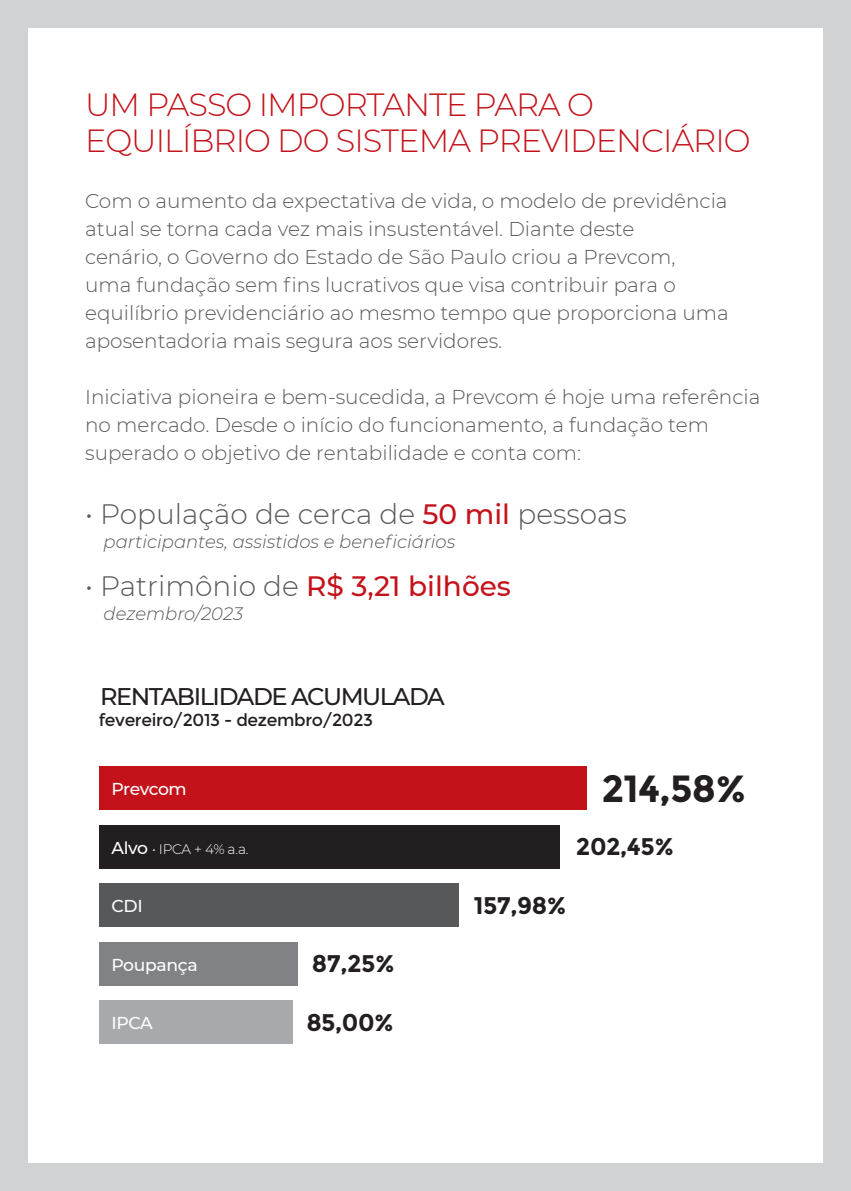
<style>
.page{position:relative;width:851px;height:1191px;background:#fff}
.page>*{position:absolute;margin:0;border:0;box-sizing:border-box;transform-origin:0 0}
.t1{font:700 37.8px "Montserrat";color:#231f20}
.t2{font:300 32px/36px "Montserrat";letter-spacing:-.03em;color:#c4121a}
.t3{font:300 28px "Montserrat";color:#57585a}
.t4{font:700 24px "Montserrat";letter-spacing:-.02em;color:#231f20}
.t5{font:500 24px "Montserrat";letter-spacing:-.06em;color:#231f20}
.t6{font:300 20px/28px "Montserrat";color:#57585a}
.t7{font:italic 300 18px "Montserrat";color:#57585a}
.t8{font:17.2px "Montserrat";letter-spacing:-.02em;color:#231f20}
.t9{font:500 17.2px "Montserrat";letter-spacing:-.02em;color:#fff}
.t10{font:300 13.8px "Montserrat";color:#fff}
.s1{font-weight:500;color:#c4121a}
.s2{font-weight:500;font-size:17.2px}
</style>
<div class="page">
<div style="left:0;top:0;width:850px;height:1191px;background:#d1d2d4"></div>
<div style="left:28px;top:28px;width:794px;height:1134px;background:#fff"></div>
<div style="left:99px;top:824px;width:460px;height:44px;background:#231f20"></div>
<div style="left:99px;top:883px;width:359px;height:44px;background:#57585a"></div>
<div style="left:99px;top:941px;width:198px;height:44px;background:#808285"></div>
<div style="left:99px;top:1000px;width:193px;height:44px;background:#a8a9ad"></div>
<div style="left:99px;top:766px;width:488px;height:44px;background:#c4121a"></div>
<p class="t2" style="left:85px;top:86px;width:667px">UM PASSO IMPORTANTE PARA O<br>EQUILÍBRIO DO SISTEMA PREVIDENCIÁRIO</p>
<p class="t6" style="left:85px;top:186px;width:645px">Com o aumento da expectativa de vida, o modelo de previdência atual se torna cada vez mais insustentável. Diante deste<br>cenário, o Governo do Estado de São Paulo criou a Prevcom,<br>uma fundação sem fins lucrativos que visa contribuir para o equilíbrio previdenciário ao mesmo tempo que proporciona uma aposentadoria mais segura aos servidores.</p>
<p class="t6" style="left:85px;top:382px;width:676px">Iniciativa pioneira e bem-sucedida, a Prevcom é hoje uma referência no mercado. Desde o início do funcionamento, a fundação tem superado o objetivo de rentabilidade e conta com:</p>
<p class="t3" style="left:85px;top:495px;width:543px">• População de cerca de <span class="s1">50 mil</span> pessoas</p>
<p class="t7" style="left:104px;top:529px;width:353px">participantes, assistidos e beneficiários</p>
<p class="t3" style="left:85px;top:567px;width:427px">• Patrimônio de <span class="s1">R$ 3,21 bilhões</span></p>
<p class="t7" style="left:104px;top:601px;width:141px">dezembro/2023</p>
<p class="t5" style="left:100px;top:679px;width:346px">RENTABILIDADE ACUMULADA</p>
<p class="t8" style="left:99px;top:710px;width:276px">fevereiro/2013 - dezembro/2023</p>
<p class="t9" style="left:111px;top:777px;width:77px">Prevcom</p>
<p class="t10" style="left:111px;top:839px;width:138px"><span class="s2">Alvo</span> • IPCA + 4% a.a.</p>
<p class="t9" style="left:111px;top:894px;width:33px">CDI</p>
<p class="t9" style="left:111px;top:952px;width:88px">Poupança</p>
<p class="t9" style="left:111px;top:1011px;width:43px">IPCA</p>
<p class="t4" style="left:312px;top:949px;width:84px">87,25%</p>
<p class="t4" style="left:306px;top:1008px;width:89px">85,00%</p>
<p class="t1" style="left:601px;top:765px;width:146px">214,58%</p>
<p class="t4" style="left:576px;top:832px;width:100px">202,45%</p>
<p class="t4" style="left:474px;top:891px;width:94px">157,98%</p>
</div>
